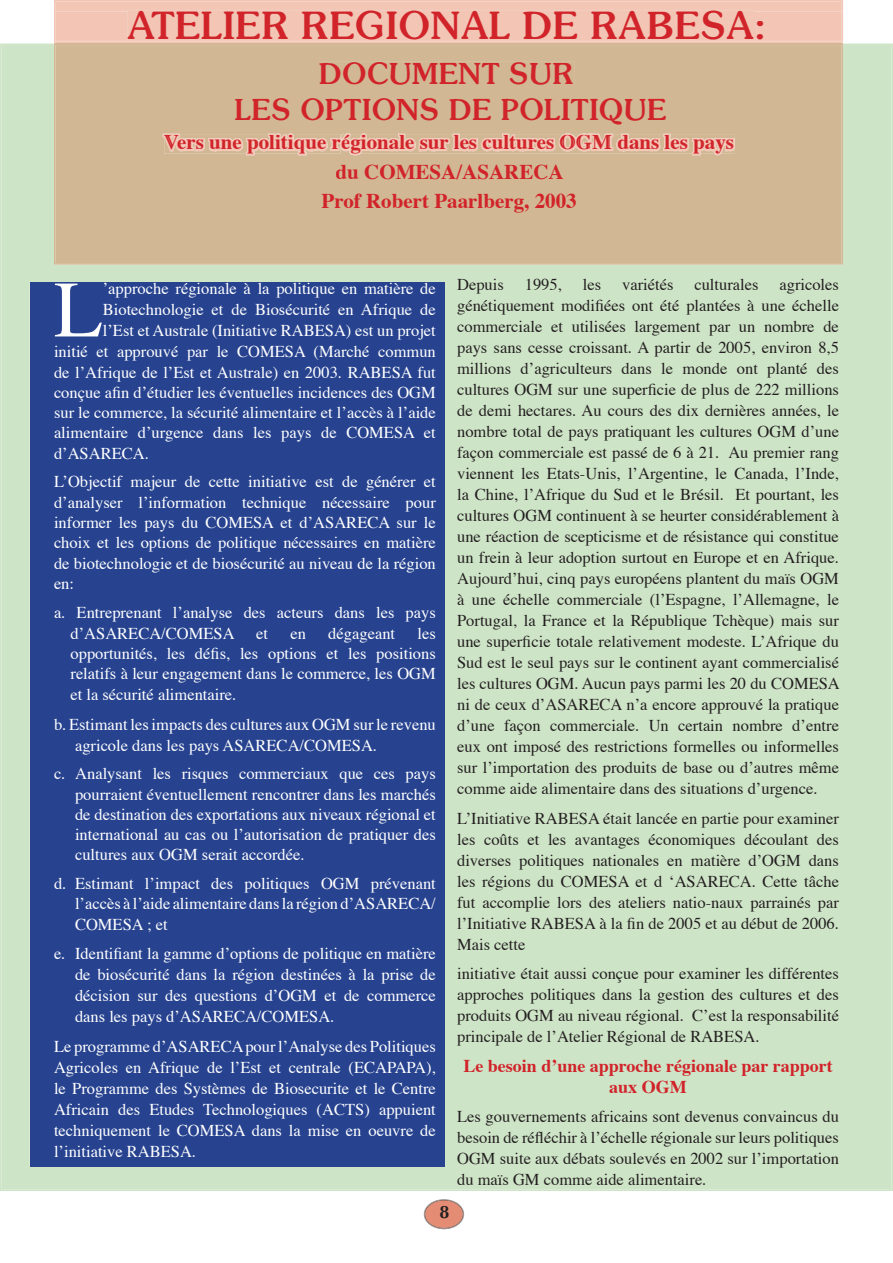
<style>
.page{position:relative;width:893px;height:1263px;background:#fff}
.page>*{position:absolute;margin:0;border:0;box-sizing:border-box;transform-origin:0 0}
.t1{font:79.95px "Times";color:#fff}
.t2{font:700 39px "Soutane";color:#d1232a}
.t3{font:700 30px/36px "Soutane";color:#d1232a;text-align:center}
.t4{font:700 21px/29.5px "Times";color:#d1232a;text-align:center}
.t5{font:700 18px/21px "Times";color:#d1232a;text-align:center}
.t6{font:700 18px "Optima";color:#231f20}
.t7{font:16.5px/21px "Times";color:#231f20;text-align:justify}
.t8{font:16.5px/20.2px "Times";color:#fff;text-align:justify}
.t9{font:italic 700 11.55px "Times";color:#d1232a}
.s1{font-size:16.5px}
</style>
<div class="page">
<div style="left:0;top:44px;width:893px;height:1147px;background:#cee4c7"></div>
<svg style="left:424px;top:1199px;width:40px;height:30px"></svg>
<div style="left:30px;top:282px;width:414px;height:884px;background:#274390"></div>
<div style="left:54px;top:45px;width:789px;height:220px;background:#d1b793"></div>
<svg style="left:54px;top:0;width:839px;height:45px;background:#f1c8b8"></svg>
<h2 class="t2" style="left:127px;top:6px;width:639px">ATELIER REGIONAL DE RABESA:</h2>
<h3 class="t3" style="left:235px;top:57px;width:434px">DOCUMENT SUR<br>LES OPTIONS DE POLITIQUE</h3>
<p class="t4" style="left:164px;top:128px;width:572px">Vers une politique régionale sur les cultures OGM dans les pays du COMESA/ASARECA<br>Prof Robert Paarlberg, 2003</p>
<p class="t9" style="left:304px;top:16px;width:341px"><span class="s1">R</span>ABESA <span class="s1">R</span>EGIONAL <span class="s1">W</span>ORKSHOP <span class="s1">P</span>OLICY <span class="s1">O</span>PTIONS <span class="s1">P</span>APER</p>
<h1 class="t1" style="left:54px;top:259px;width:50px">L</h1>
<p class="t8" style="left:103px;top:280px;width:335px">ʼapproche régionale à la politique en matière de</p>
<p class="t8" style="left:103px;top:301px;width:335px">Biotechnologie et de Biosécurité en Afrique de</p>
<p class="t8" style="left:103px;top:322px;width:335px">lʼEst et Australe (Initiative RABESA) est un projet</p>
<p class="t8" style="left:54px;top:343px;width:383px">initié et approuvé par le COMESA (Marché commun</p>
<p class="t8" style="left:54px;top:363px;width:383px">de lʼAfrique de lʼEst et Australe) en 2003. RABESA fut</p>
<p class="t8" style="left:54px;top:383px;width:383px">conçue afin dʼétudier les éventuelles incidences des OGM</p>
<p class="t8" style="left:54px;top:403px;width:383px">sur le commerce, la sécurité alimentaire et lʼaccès à lʼaide</p>
<p class="t8" style="left:54px;top:424px;width:383px">alimentaire dʼurgence dans les pays de COMESA et</p>
<p class="t8" style="left:54px;top:444px;width:96px">dʼASARECA.</p>
<p class="t8" style="left:54px;top:473px;width:383px">LʼObjectif majeur de cette initiative est de générer et dʼanalyser lʼinformation technique nécessaire pour informer les pays du COMESA et dʼASARECA sur le choix et les options de politique nécessaires en matière de biotechnologie et de biosécurité au niveau de la région en:</p>
<p class="t8" style="left:71px;top:603px;width:367px;text-indent:-16px">a. Entreprenant lʼanalyse des acteurs dans les pays dʼASARECA/COMESA</p>
<p class="t8" style="left:71px;top:624px;width:367px;text-indent:347px">les opportunités, les défis, les options et les positions relatifs à leur engagement dans le commerce, les OGM et la sécurité alimentaire.</p>
<p class="t8" style="left:75px;top:714px;width:362px;line-height:21px;text-indent:-21px">b. Estimant les impacts des cultures aux OGM sur le revenu agricole dans les pays ASARECA/COMESA.</p>
<p class="t8" style="left:75px;top:764px;width:362px;text-indent:-21px">c. Analysant les risques commerciaux que ces pays pourraient éventuellement rencontrer dans les marchés de destination des exportations aux niveaux régional et international au cas ou lʼautorisation de pratiquer des cultures aux OGM serait accordée.</p>
<p class="t8" style="left:75px;top:874px;width:362px;text-indent:-21px">d. Estimant lʼimpact des politiques OGM prévenant lʼaccès à lʼaide alimentaire dans la région dʼASARECA/ COMESA ; et</p>
<p class="t8" style="left:75px;top:944px;width:362px;line-height:21px;text-indent:-21px">e. Identifiant la gamme dʼoptions de politique en matière de biosécurité dans la région destinées à la prise de décision sur des questions dʼOGM et de commerce dans les pays dʼASARECA/COMESA.</p>
<p class="t8" style="left:54px;top:1036px;width:383px;line-height:21px">Le programme dʼASARECA pour lʼAnalyse des Politiques Agricoles en Afrique de lʼEst et centrale (ECAPAPA), le Programme des Systèmes de Biosecurite et le Centre Africain des Etudes Technologiques (ACTS) appuient techniquement le COMESA dans la mise en oeuvre de lʼinitiative RABESA.</p>
<p class="t8" style="left:256px;top:624px;width:13px">et</p>
<p class="t8" style="left:290px;top:624px;width:17px">en</p>
<p class="t8" style="left:328px;top:624px;width:68px">dégageant</p>
<p class="t6" style="left:439px;top:1201px;width:12px">8</p>
<p class="t7" style="left:457px;top:275px;width:48px">Depuis</p>
<p class="t7" style="left:525px;top:275px;width:39px">1995,</p>
<p class="t7" style="left:583px;top:275px;width:20px">les</p>
<p class="t7" style="left:622px;top:275px;width:53px">variétés</p>
<p class="t7" style="left:694px;top:275px;width:66px">culturales</p>
<p class="t7" style="left:457px;top:275px;width:384px;text-indent:322px">agricoles génétiquement modifiées ont été plantées à une échelle commerciale et utilisées largement par un nombre de pays sans cesse croissant. A partir de 2005, environ 8,5 millions dʼagriculteurs dans le monde ont planté des cultures OGM sur une superficie de plus de 222 millions de demi hectares. Au cours des dix dernières années, le nombre total de pays pratiquant les cultures OGM dʼune façon commerciale est passé de 6 à 21. Au premier rang viennent les Etats-Unis, lʼArgentine, le Canada, lʼInde, la Chine, lʼAfrique du Sud et le Brésil. Et pourtant, les cultures OGM continuent à se heurter considérablement à une réaction de scepticisme et de résistance qui constitue un frein à leur adoption surtout en Europe et en Afrique.<br>Aujourdʼhui, cinq pays européens plantent du maïs OGM à une échelle commerciale (lʼEspagne, lʼAllemagne, le Portugal, la France et la République Tchèque) mais sur une superficie totale relativement modeste. LʼAfrique du Sud est le seul pays sur le continent ayant commercialisé les cultures OGM. Aucun pays parmi les 20 du COMESA ni de ceux dʼASARECA nʼa encore approuvé la pratique dʼune façon commerciale. Un certain nombre dʼentre eux ont imposé des restrictions formelles ou informelles sur lʼimportation des produits de base ou dʼautres même comme aide alimentaire dans des situations dʼurgence.</p>
<p class="t7" style="left:457px;top:809px;width:383px">LʼInitiative RABESA était lancée en partie pour examiner les coûts et les avantages économiques découlant des diverses politiques nationales en matière dʼOGM dans les régions du COMESA et d ʻASARECA. Cette tâche fut accomplie lors des ateliers natio-naux parrainés par lʼInitiative RABESA à la fin de 2005 et au début de 2006.<br>Mais cette</p>
<p class="t7" style="left:457px;top:964px;width:383px">initiative était aussi conçue pour examiner les différentes approches politiques dans la gestion des cultures et des produits OGM au niveau régional. Cʼest la responsabilité principale de lʼAtelier Régional de RABESA.</p>
<p class="t5" style="left:463px;top:1056px;width:371px">Le besoin dʼune approche régionale par rapport aux OGM</p>
<p class="t7" style="left:457px;top:1107px;width:383px">Les gouvernements africains sont devenus convaincus du besoin de réfléchir à lʼéchelle régionale sur leurs politiques OGM suite aux débats soulevés en 2002 sur lʼimportation du maïs GM comme aide alimentaire.</p>
</div>
